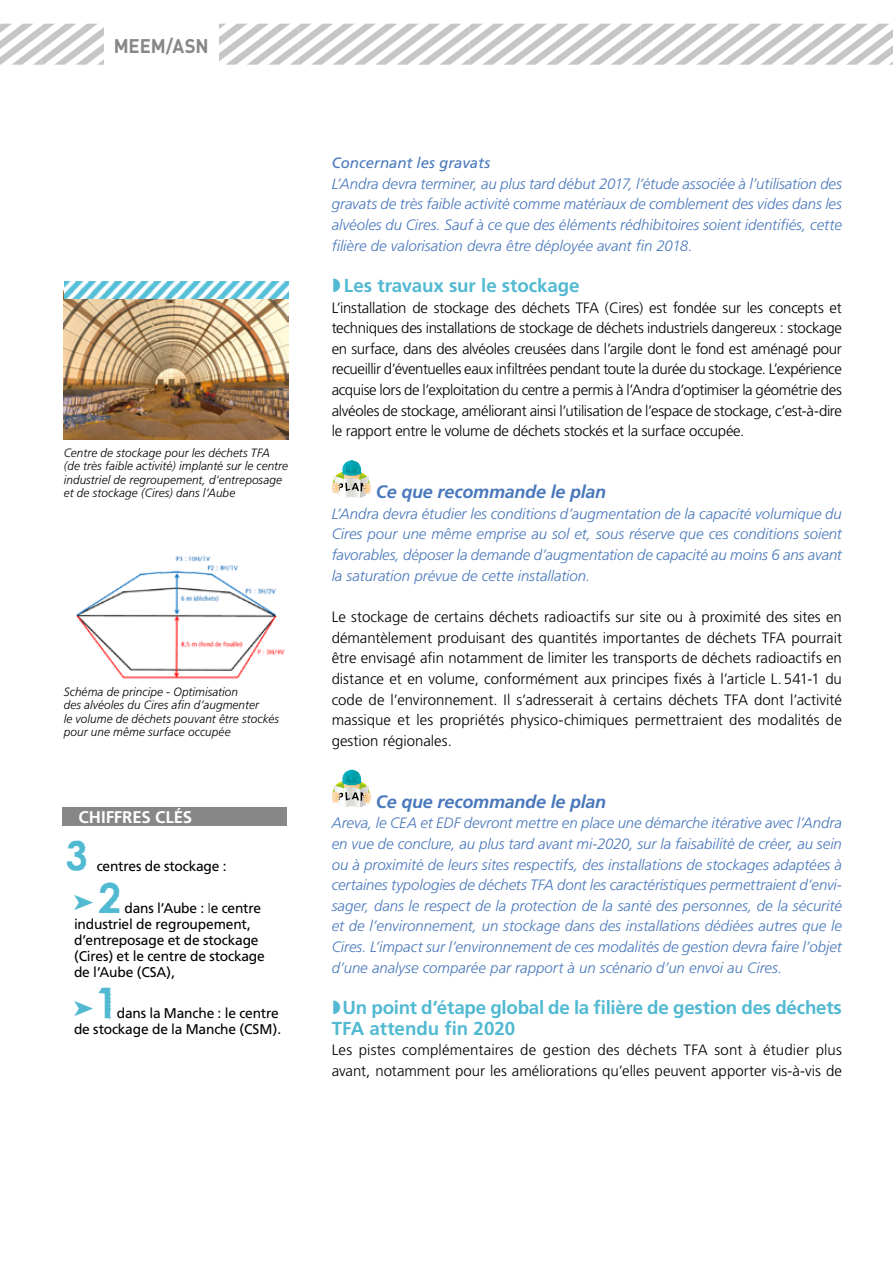
<style>
.page{position:relative;width:893px;height:1263px;background:#fff}
.page>*{position:absolute;margin:0;border:0;box-sizing:border-box;transform-origin:0 0}
.t1{font:45px "nu century gothic Bold";color:#51b9d1}
.t2{font:700 19.5px "DIN";letter-spacing:-.005em;color:#878787;scale:.95 1}
.t3{font:700 18.75px/20.7px "Frutiger";letter-spacing:-.01em;color:#51b9d1}
.t4{font:italic 700 18px "Frutiger";letter-spacing:-.01em;color:#4978bc}
.t5{font:700 16.8px "Frutiger";letter-spacing:-.005em;color:#fff}
.t6{font:300 15px/20.7px "Frutiger";color:#000;text-align:justify}
.t7{font:italic 300 15px/20.7px "Frutiger";color:#4978bc;text-align:justify}
.t8{font:italic 15px "Frutiger";color:#4978bc}
.t9{font:14.1px/15.9px "Frutiger";letter-spacing:-.015em;color:#000}
.t10{font:italic 300 12px/13.5px "Frutiger";letter-spacing:.005em;color:#000}
.s1{font-weight:300;font-size:13.5px}
</style>
<div class="page">
<svg style="left:0;top:24px;width:893px;height:41px"></svg>
<div style="left:104px;top:23px;width:115px;height:44px;background:#fff"></div>
<img style="left:64px;top:290px;width:225px;height:150px">
<img style="left:65px;top:282px;width:223px;height:17px">
<svg style="left:332px;top:460px;width:39px;height:38px"></svg>
<svg style="left:332px;top:770px;width:39px;height:37px"></svg>
<img style="left:76px;top:555px;width:209px;height:124px">
<div style="left:63px;top:807px;width:224px;height:19px;background:#878787"></div>
<h2 class="t2" style="left:114px;top:34px;width:102px">MEEM/ASN</h2>
<p class="t10" style="left:64px;top:446px;width:226px">Centre de stockage pour les déchets TFA (de très faible activité) implanté sur le centre industriel de regroupement, d’entreposage et de stockage (Cires) dans l’Aube</p>
<p class="t10" style="left:64px;top:685px;width:217px">Schéma de principe - Optimisation<br>des alvéoles du Cires afin d’augmenter<br>le volume de déchets pouvant être stockés pour une même surface occupée</p>
<p class="t5" style="left:79px;top:807px;width:115px">CHIFFRES CLÉS</p>
<h1 class="t1" style="left:65px;top:832px;width:24px">3</h1>
<p class="t9" style="left:97px;top:858px;width:131px">centres de stockage :</p>
<h1 class="t1" style="left:98px;top:874px;width:25px">2</h1>
<p class="t9" style="left:74px;top:900px;width:192px;text-indent:50px">dans l’Aube : <span class="s1">l</span>e centre industriel de regroupement, d’entreposage et de stockage (Cires) et le centre de stockage de l’Aube (CSA),</p>
<h1 class="t1" style="left:98px;top:980px;width:17px">1</h1>
<p class="t9" style="left:74px;top:1005px;width:209px;text-align:right">dans la Manche : le centre<br>de stockage de la Manche (CSM).</p>
<p class="t8" style="left:332px;top:154px;width:160px">Concernant les gravats</p>
<p class="t7" style="left:332px;top:173px;width:512px">L’Andra devra terminer, au plus tard début 2017, l’étude associée à l’utilisation des gravats de très faible activité comme matériaux de comblement des vides dans les alvéoles du Cires. Sauf à ce que des éléments rédhibitoires soient identifiés, cette filière de valorisation devra être déployée avant fin 2018.</p>
<p class="t3" style="left:344px;top:275px;width:237px">Les travaux sur le stockage</p>
<p class="t6" style="left:332px;top:297px;width:512px">L’installation de stockage des déchets TFA (Cires) est fondée sur les concepts et techniques des installations de stockage de déchets industriels dangereux : stockage en surface, dans des alvéoles creusées dans l’argile dont le fond est aménagé pour recueillir d’éventuelles eaux infiltrées pendant toute la durée du stockage. L’expérience acquise lors de l’exploitation du centre a permis à l’Andra d’optimiser la géométrie des alvéoles de stockage, améliorant ainsi l’utilisation de l’espace de stockage, c’est-à-dire le rapport entre le volume de déchets stockés et la surface occupée.</p>
<p class="t4" style="left:376px;top:481px;width:232px">Ce que recommande le plan</p>
<p class="t7" style="left:332px;top:503px;width:512px">L’Andra devra étudier les conditions d’augmentation de la capacité volumique du Cires pour une même emprise au sol et, sous réserve que ces conditions soient favorables, déposer la demande d’augmentation de capacité au moins 6 ans avant la saturation prévue de cette installation.</p>
<p class="t6" style="left:332px;top:607px;width:512px">Le stockage de certains déchets radioactifs sur site ou à proximité des sites en démantèlement produisant des quantités importantes de déchets TFA pourrait être envisagé afin notamment de limiter les transports de déchets radioactifs en distance et en volume, conformément aux principes fixés à l’article L.541-1 du code de l’environnement. Il s’adresserait à certains déchets TFA dont l’activité massique et les propriétés physico-chimiques permettraient des modalités de gestion régionales.</p>
<p class="t4" style="left:376px;top:791px;width:232px">Ce que recommande le plan</p>
<p class="t7" style="left:332px;top:813px;width:512px">Areva, le CEA et EDF devront mettre en place une démarche itérative avec l’Andra en vue de conclure, au plus tard avant mi-2020, sur la faisabilité de créer, au sein ou à proximité de leurs sites respectifs, des installations de stockages adaptées à certaines typologies de déchets TFA dont les caractéristiques permettraient d’envi&shy;sager, dans le respect de la protection de la santé des personnes, de la sécurité et de l’environnement, un stockage dans des installations dédiées autres que le Cires. L’impact sur l’environnement de ces modalités de gestion devra faire l’objet d’une analyse comparée par rapport à un scénario d’un envoi au Cires.</p>
<p class="t3" style="left:332px;top:997px;width:512px;text-indent:11px">Un point d’étape global de la filière de gestion des déchets<br>TFA attendu fin 2020</p>
<p class="t6" style="left:332px;top:1040px;width:512px">Les pistes complémentaires de gestion des déchets TFA sont à étudier plus avant, notamment pour les améliorations qu’elles peuvent apporter vis-à-vis de</p>
</div>
